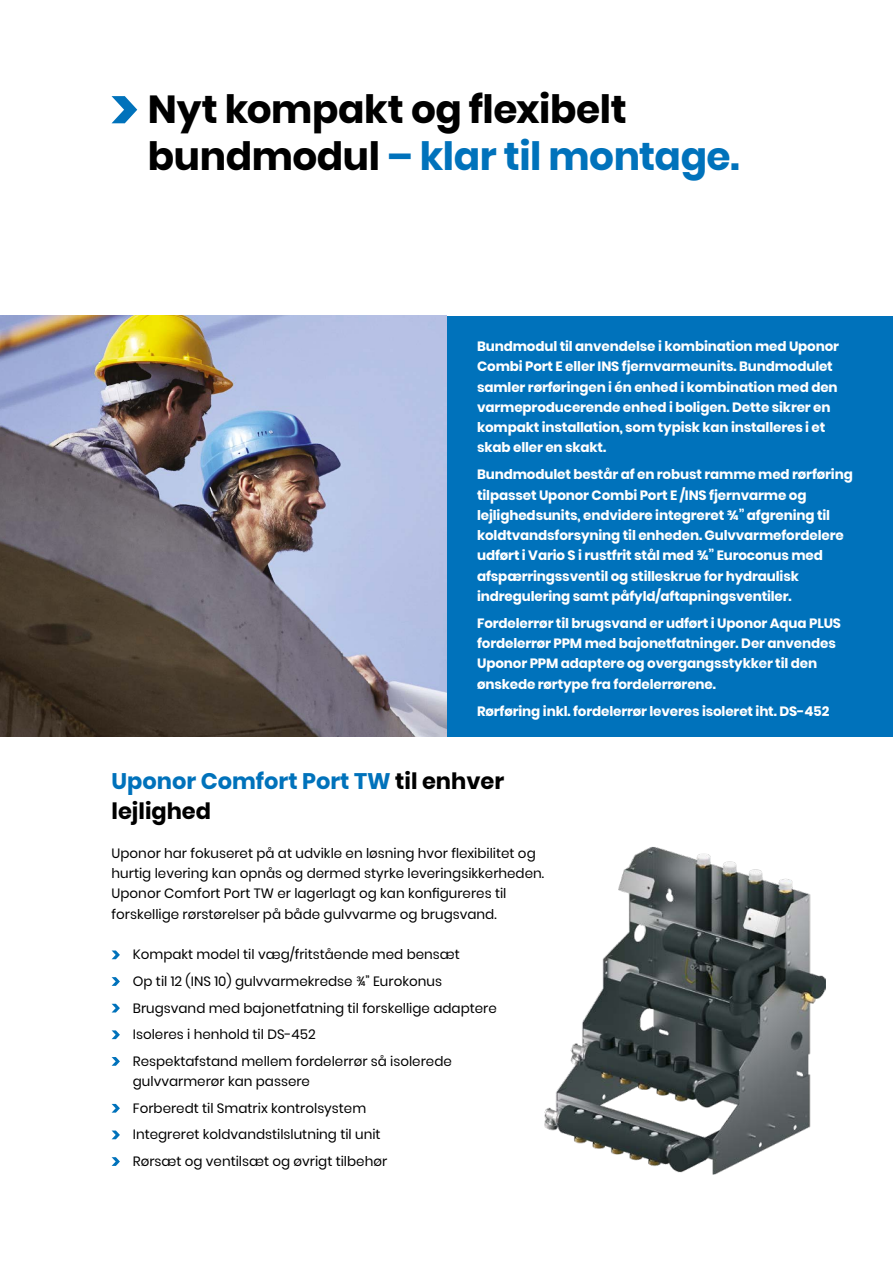
<style>
.page{position:relative;width:893px;height:1263px;background:#fff}
.page>*{position:absolute;margin:0;border:0;box-sizing:border-box;transform-origin:0 0}
.t1{font:700 39px/46.8px "Poppins";letter-spacing:-.01em;color:#000}
.t2{font:700 22.5px/30px "Poppins";color:#0072bb}
.t3{font:700 13.5px/20.2px "Poppins";letter-spacing:-.01em;color:#fff}
.t4{font:13.5px/26.7px "Poppins";color:#000}
.s1{color:#0072bb}
.s2{color:#000}
</style>
<div class="page">
<div style="left:446px;top:316px;width:447px;height:421px;background:#0072bb"></div>
<img style="left:0;top:316px;width:447px;height:421px">
<svg style="left:112px;top:950px;width:8px;height:9px"></svg>
<svg style="left:112px;top:977px;width:8px;height:9px"></svg>
<svg style="left:112px;top:1004px;width:8px;height:8px"></svg>
<svg style="left:112px;top:1030px;width:8px;height:9px"></svg>
<svg style="left:112px;top:1057px;width:8px;height:9px"></svg>
<svg style="left:112px;top:1104px;width:8px;height:9px"></svg>
<svg style="left:112px;top:1130px;width:8px;height:9px"></svg>
<svg style="left:112px;top:1157px;width:8px;height:9px"></svg>
<svg style="left:112px;top:96px;width:25px;height:27px"></svg>
<img style="left:544px;top:847px;width:282px;height:327px">
<h1 class="t1" style="left:148px;top:87px;width:593px">Nyt kompakt og flexibelt bundmodul <span class="s1">– klar til montage.</span></h1>
<p class="t3" style="left:477px;top:336px;width:364px">Bundmodul til anvendelse i kombination med Uponor Combi Port E eller INS fjernvarmeunits. Bundmodulet samler rørføringen i én enhed i kombination med den varmeproducerende enhed i boligen. Dette sikrer en kompakt installation, som typisk kan installeres i et skab eller en skakt.</p>
<p class="t3" style="left:477px;top:465px;width:377px">Bundmodulet består af en robust ramme med rørføring tilpasset Uponor Combi Port E /INS fjernvarme og lejlighedsunits, endvidere integreret ¾” afgrening til koldtvandsforsyning til enheden. Gulvvarmefordelere udført i Vario S i rustfrit stål med ¾” Euroconus med afspærringssventil og stilleskrue for hydraulisk indregulering samt påfyld/aftapningsventiler.</p>
<p class="t3" style="left:477px;top:613px;width:365px">Fordelerrør til brugsvand er udført i Uponor Aqua PLUS fordelerrør PPM med bajonetfatninger. Der anvendes Uponor PPM adaptere og overgangsstykker til den ønskede rørtype fra fordelerrørene.</p>
<p class="t3" style="left:477px;top:701px;width:354px">Rørføring inkl. fordelerrør leveres isoleret iht. DS-452</p>
<h2 class="t2" style="left:112px;top:766px;width:394px">Uponor Comfort Port TW <span class="s2">til enhver lejlighed</span></h2>
<p class="t4" style="left:112px;top:843px;width:434px;line-height:20.2px">Uponor har fokuseret på at udvikle en løsning hvor flexibilitet og hurtig levering kan opnås og dermed styrke leveringsikkerheden.<br>Uponor Comfort Port TW er lagerlagt og kan konfigureres til forskellige rørstørelser på både gulvvarme og brugsvand.</p>
<p class="t4" style="left:133px;top:941px;width:365px">Kompakt model til væg/fritstående med bensæt<br>Op til 12 (INS 10) gulvvarmekredse ¾” Eurokonus Brugsvand med bajonetfatning til forskellige adaptere Isoleres i henhold til DS-452<br>Respektafstand mellem fordelerrør så isolerede</p>
<p class="t4" style="left:133px;top:1068px;width:256px">gulvvarmerør kan passere<br>Forberedt til Smatrix kontrolsystem Integreret koldvandstilslutning til unit Rørsæt og ventilsæt og øvrigt tilbehør</p>
</div>
